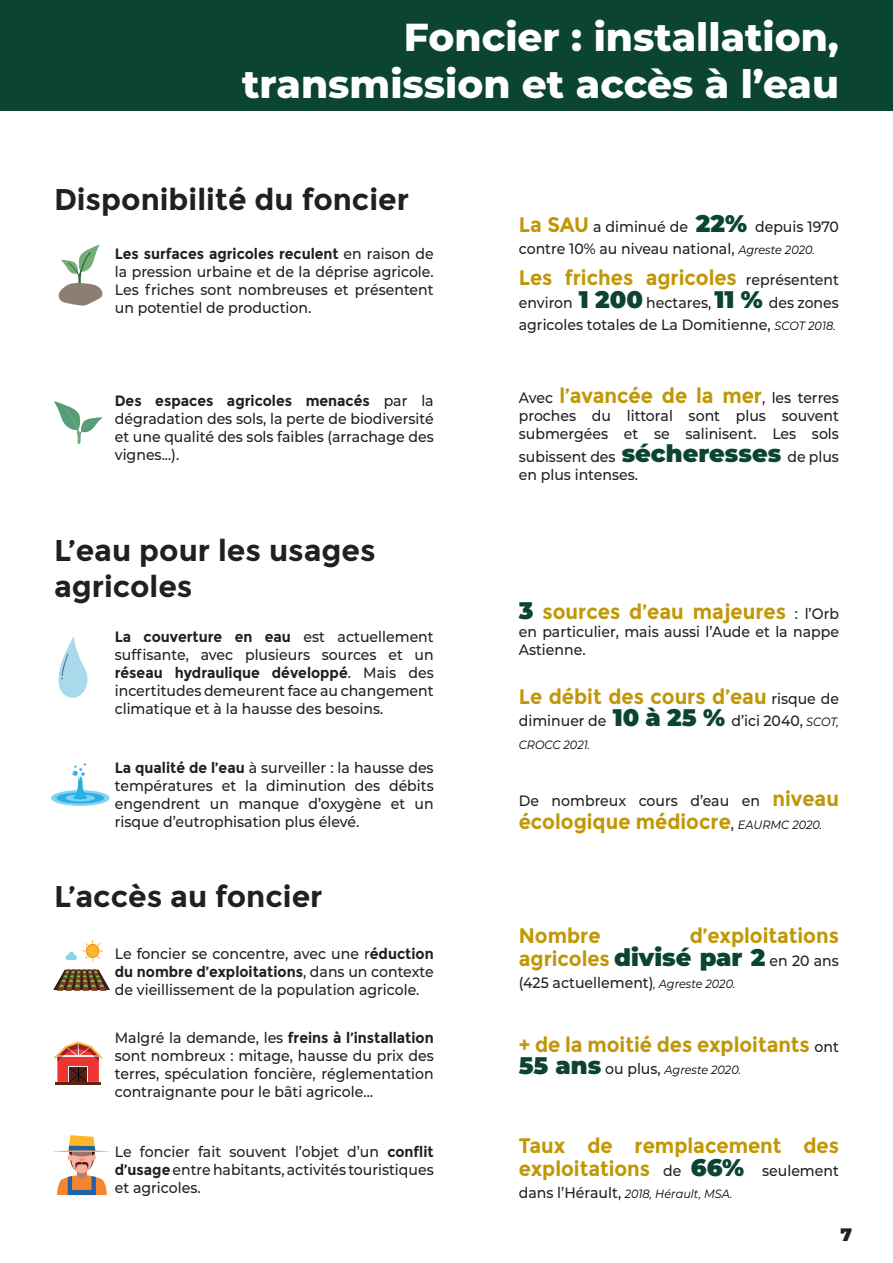
<style>
.page{position:relative;width:893px;height:1263px;background:#fff}
.page>*{position:absolute;margin:0;border:0;box-sizing:border-box;transform-origin:0 0}
.t1{font:800 39px/46.8px "Montserrat";color:#fff;text-align:right}
.t2{font:700 30px/36px "Montserrat";color:#231f20}
.t3{font:900 24px "Montserrat";color:#0b4532}
.t4{font:700 21px/22.5px "Montserrat";color:#c09706;scale:.94 1}
.t5{font:900 18px "Montserrat";color:#231f20}
.t6{font:500 15px/18px "Montserrat";color:#231f20;text-align:justify;scale:.94 1}
.t7{font:italic 12px "Montserrat";color:#000001;scale:.94 1}
.s1{font-weight:700}
.s2{font-weight:700;font-size:21px;color:#c09706}
.s3{font-weight:900;font-size:24px;color:#0b4532}
.s4{font-weight:400;font-style:italic;font-size:12px;color:#000001}
.s5{font-weight:500;font-size:15px;color:#231f20}
.s6{font-weight:900;font-style:normal;font-size:24px;color:#0b4532}
.s7{font-weight:500;font-style:normal;font-size:15px;color:#231f20}
</style>
<div class="page">
<div style="left:0;top:0;width:893px;height:110px;background:#0b4532"></div>
<svg style="left:54px;top:401px;width:48px;height:43px"></svg>
<svg style="left:58px;top:244px;width:44px;height:62px"></svg>
<svg style="left:58px;top:637px;width:30px;height:61px"></svg>
<svg style="left:51px;top:790px;width:58px;height:16px"></svg>
<svg style="left:57px;top:792px;width:47px;height:11px"></svg>
<svg style="left:66px;top:794px;width:29px;height:7px"></svg>
<svg style="left:72px;top:763px;width:16px;height:36px"></svg>
<svg style="left:65px;top:940px;width:38px;height:22px"></svg>
<svg style="left:53px;top:969px;width:57px;height:22px"></svg>
<hr style="left:55px;top:1082px;width:46px;height:2px;background:#5e2611">
<svg style="left:54px;top:1042px;width:48px;height:40px"></svg>
<svg style="left:54px;top:1135px;width:56px;height:60px"></svg>
<h1 class="t1" style="left:242px;top:12px;width:598px">Foncier : installation, transmission et accès à l’eau</h1>
<h2 class="t2" style="left:54px;top:181px;width:357px">Disponibilité du foncier</h2>
<p class="t6" style="left:115px;top:244px;width:341px"><span class="s1">Les surfaces agricoles reculent</span> en raison de la pression urbaine et de la déprise agricole.<br>Les friches sont nombreuses et présentent un potentiel de production.</p>
<p class="t6" style="left:519px;top:215px;width:342px;line-height:22.5px"><span class="s2">La SAU</span> a diminué de <span class="s3">22%</span> depuis 1970 contre 10% au niveau national, <span class="s4">Agreste 2020.</span></p>
<h3 class="t4" style="left:519px;top:267px;width:342px">Les friches agricoles <span class="s5">représentent</span></h3>
<p class="t6" style="left:519px;top:291px;width:342px;line-height:22.5px">environ <span class="s3">1 200</span> hectares, <span class="s3">11 %</span> des zones agricoles totales de La Domitienne, <span class="s4">SCOT 2018.</span></p>
<p class="t6" style="left:115px;top:391px;width:341px"><span class="s1">Des espaces agricoles menacés</span> par la dégradation des sols, la perte de biodiversité et une qualité des sols faibles (arrachage des vignes...).</p>
<h3 class="t4" style="left:519px;top:385px;width:342px"><span class="s5">Avec</span> l’avancée de la mer<span class="s5">, les terres</span></h3>
<p class="t6" style="left:519px;top:406px;width:342px">proches du littoral sont plus souvent submergées et se salinisent. Les sols</p>
<p class="t6" style="left:519px;top:447px;width:342px">subissent des <span class="s3">sécheresses</span> de plus en plus intenses.</p>
<h2 class="t2" style="left:54px;top:532px;width:323px">L’eau pour les usages agricoles</h2>
<p class="t6" style="left:115px;top:627px;width:341px"><span class="s1">La couverture en eau</span> est actuellement suffisante, avec plusieurs sources et un <span class="s1">réseau hydraulique développé</span>. Mais des incertitudes demeurent face au changement climatique et à la hausse des besoins.</p>
<p class="t6" style="left:115px;top:758px;width:341px"><span class="s1">La qualité de l’eau</span> à surveiller : la hausse des températures et la diminution des débits engendrent un manque d’oxygène et un risque d’eutrophisation plus élevé.</p>
<h2 class="t2" style="left:54px;top:879px;width:270px">L’accès au foncier</h2>
<p class="t6" style="left:115px;top:944px;width:341px">Le foncier se concentre, avec une r<span class="s1">éduction du nombre d’exploitations</span>, dans un contexte de vieillissement de la population agricole.</p>
<p class="t6" style="left:115px;top:1028px;width:341px">Malgré la demande, les <span class="s1">freins à l’installation </span>sont nombreux : mitage, hausse du prix des terres, spéculation foncière, réglementation contraignante pour le bâti agricole…</p>
<p class="t6" style="left:115px;top:1142px;width:341px">Le foncier fait souvent l’objet d’un <span class="s1">conflit d’usage</span> entre habitants, activités touristiques et agricoles.</p>
<h3 class="t4" style="left:519px;top:600px;width:342px"><span class="s3">3</span> sources d’eau majeures <span class="s5">: l’Orb</span></h3>
<p class="t6" style="left:519px;top:622px;width:342px">en particulier, mais aussi l’Aude et la nappe<br>Astienne.</p>
<h3 class="t4" style="left:519px;top:685px;width:342px">Le débit des cours d’eau <span class="s5">risque de</span></h3>
<p class="t6" style="left:519px;top:711px;width:342px">diminuer de <span class="s3">10 à 25 %</span> d’ici 2040, <span class="s4">SCOT,</span></p>
<p class="t7" style="left:519px;top:736px;width:77px">CROCC 2021.</p>
<p class="t6" style="left:519px;top:791px;width:342px">De nombreux cours d’eau en <span class="s2">niveau</span></p>
<h3 class="t4" style="left:519px;top:810px;width:324px">écologique médiocre<span class="s5">,</span> <span class="s4">EAURMC 2020.</span></h3>
<h3 class="t4" style="left:519px;top:924px;width:89px">Nombre</h3>
<h3 class="t4" style="left:690px;top:924px;width:160px">d’exploitations</h3>
<h3 class="t3" style="left:519px;top:939px;width:322px"><span class="s2">agricoles</span> divisé par 2 <span class="s5">en 20 ans</span></h3>
<p class="t6" style="left:519px;top:973px;width:232px">(425 actuellement)<span class="s4">, Agreste 2020.</span></p>
<h3 class="t4" style="left:519px;top:1033px;width:342px">+ de la moitié des exploitants <span class="s5">ont</span></h3>
<p class="t7" style="left:519px;top:1062px;width:238px"><span class="s6">55 ans</span> <span class="s7">ou plus,</span> Agreste 2020.</p>
<h3 class="t4" style="left:519px;top:1134px;width:342px">Taux de remplacement des exploitations <span class="s5">de</span> <span class="s3">66%</span> <span class="s5">seulement</span></h3>
<p class="t7" style="left:519px;top:1186px;width:229px"><span class="s7">dans l’Hérault,</span> 2018, Hérault, MSA.</p>
<p class="t5" style="left:840px;top:1221px;width:13px">7</p>
</div>
